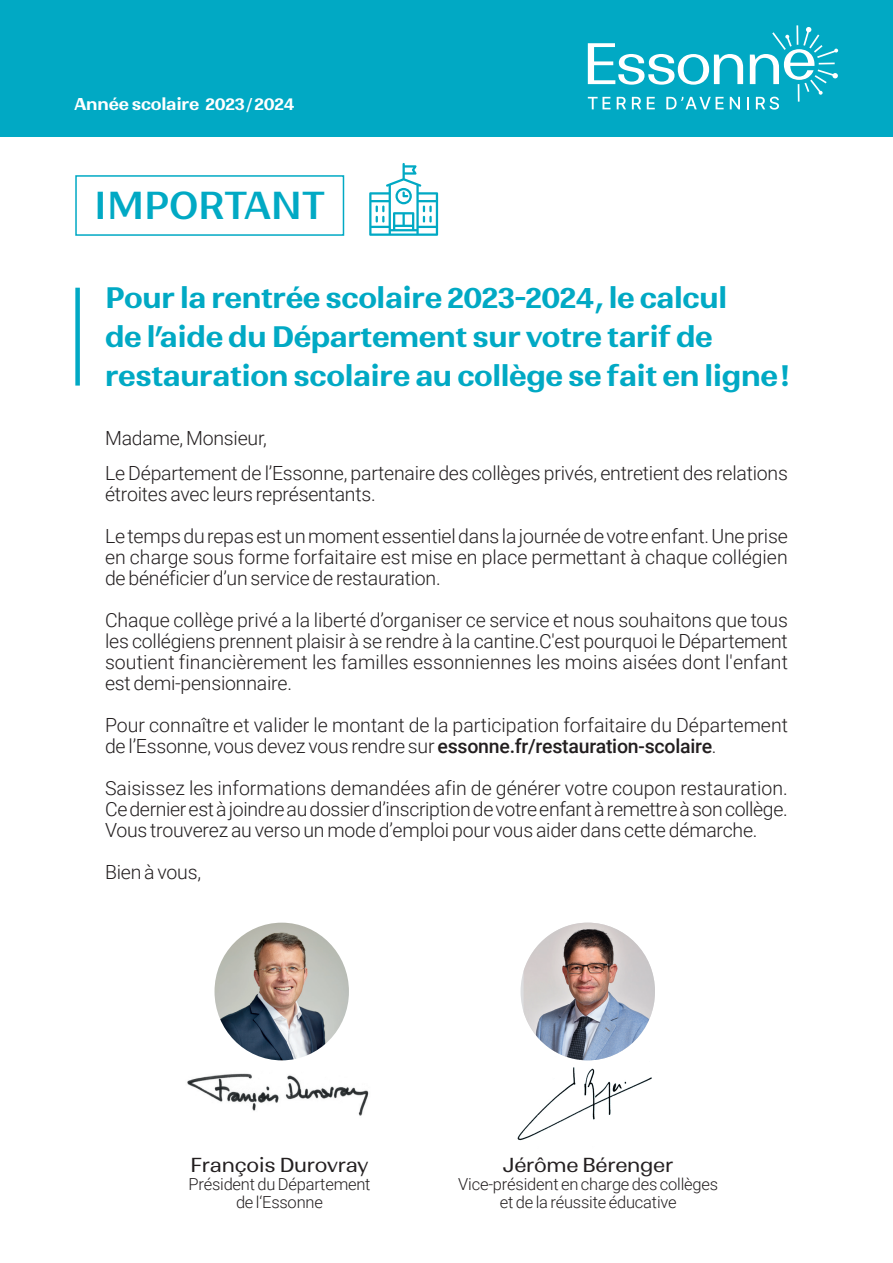
<style>
.page{position:relative;width:893px;height:1263px;background:#fff}
.page>*{position:absolute;margin:0;border:0;box-sizing:border-box;transform-origin:0 0}
.t1{font:700 37.5px "Ranade Variable";letter-spacing:-.015em;color:#01a9c4}
.t2{font:700 28.5px/39px "Ranade Variable";letter-spacing:-.015em;color:#01a9c4}
.t3{font:300 19.5px/21px "Roboto";letter-spacing:-.01em;color:#231f20}
.t4{font:700 19.5px "Ranade Variable";letter-spacing:-.015em;color:#231f20}
.t5{font:300 16.5px/18px "Roboto";letter-spacing:-.01em;color:#231f20;text-align:center}
.t6{font:700 16.5px "Ranade Variable";letter-spacing:-.015em;color:#fff}
.s1{font-weight:500}
</style>
<div class="page">
<div style="left:0;top:0;width:893px;height:136px;background:#01a9c4"></div>
<svg style="left:588px;top:25px;width:250px;height:85px"></svg>
<img style="left:517px;top:1060px;width:135px;height:81px">
<img style="left:524px;top:923px;width:131px;height:137px">
<img style="left:214px;top:923px;width:135px;height:137px">
<img style="left:187px;top:1073px;width:182px;height:43px">
<div style="left:75px;top:288px;width:5px;height:98px;background:#01a9c4"></div>
<div style="left:75px;top:175px;width:269px;height:61px;border:2px solid #01a9c4"></div>
<svg style="left:369px;top:163px;width:69px;height:73px"></svg>
<p class="t6" style="left:75px;top:93px;width:222px">Année scolaire 2023/2024</p>
<p class="t1" style="left:94px;top:181px;width:233px">IMPORTANT</p>
<p class="t2" style="left:105px;top:277px;width:685px">Pour la rentrée scolaire 2023-2024, le calcul<br>de l’aide du Département sur votre tarif de restauration scolaire au collège se fait en ligne!</p>
<p class="t3" style="left:105px;top:427px;width:163px">Madame, Monsieur,</p>
<p class="t3" style="left:105px;top:462px;width:684px">Le Département de l’Essonne, partenaire des collèges privés, entretient des relations étroites avec leurs représentants.</p>
<p class="t3" style="left:105px;top:525px;width:684px;text-align:justify">Le temps du repas est un moment essentiel dans la journée de votre enfant. Une prise en charge sous forme forfaitaire est mise en place permettant à chaque collégien de bénéficier d’un service de restauration.</p>
<p class="t3" style="left:105px;top:609px;width:684px;text-align:justify">Chaque collège privé a la liberté d’organiser ce service et nous souhaitons que tous les collégiens prennent plaisir à se rendre à la cantine.C'est pourquoi le Département soutient financièrement les familles essonniennes les moins aisées dont l'enfant est demi-pensionnaire.</p>
<p class="t3" style="left:105px;top:714px;width:684px">Pour connaître et valider le montant de la participation forfaitaire du Département de l’Essonne, vous devez vous rendre sur <span class="s1">essonne.fr/restauration-scolaire</span>.</p>
<p class="t3" style="left:105px;top:777px;width:684px">Saisissez les informations demandées afin de générer votre coupon restauration.<br>Ce dernier est à joindre au dossier d’inscription de votre enfant à remettre à son collège.</p>
<p class="t3" style="left:105px;top:819px;width:654px">Vous trouverez au verso un mode d’emploi pour vous aider dans cette démarche.</p>
<p class="t3" style="left:105px;top:861px;width:98px">Bien à vous,</p>
<p class="t4" style="left:190px;top:1152px;width:180px">François Durovray</p>
<p class="t5" style="left:188px;top:1174px;width:184px">Président du Département de l‘Essonne</p>
<p class="t4" style="left:503px;top:1152px;width:172px">Jérôme Bérenger</p>
<p class="t5" style="left:458px;top:1174px;width:261px">Vice-président en charge des collèges et de la réussite éducative</p>
</div>
